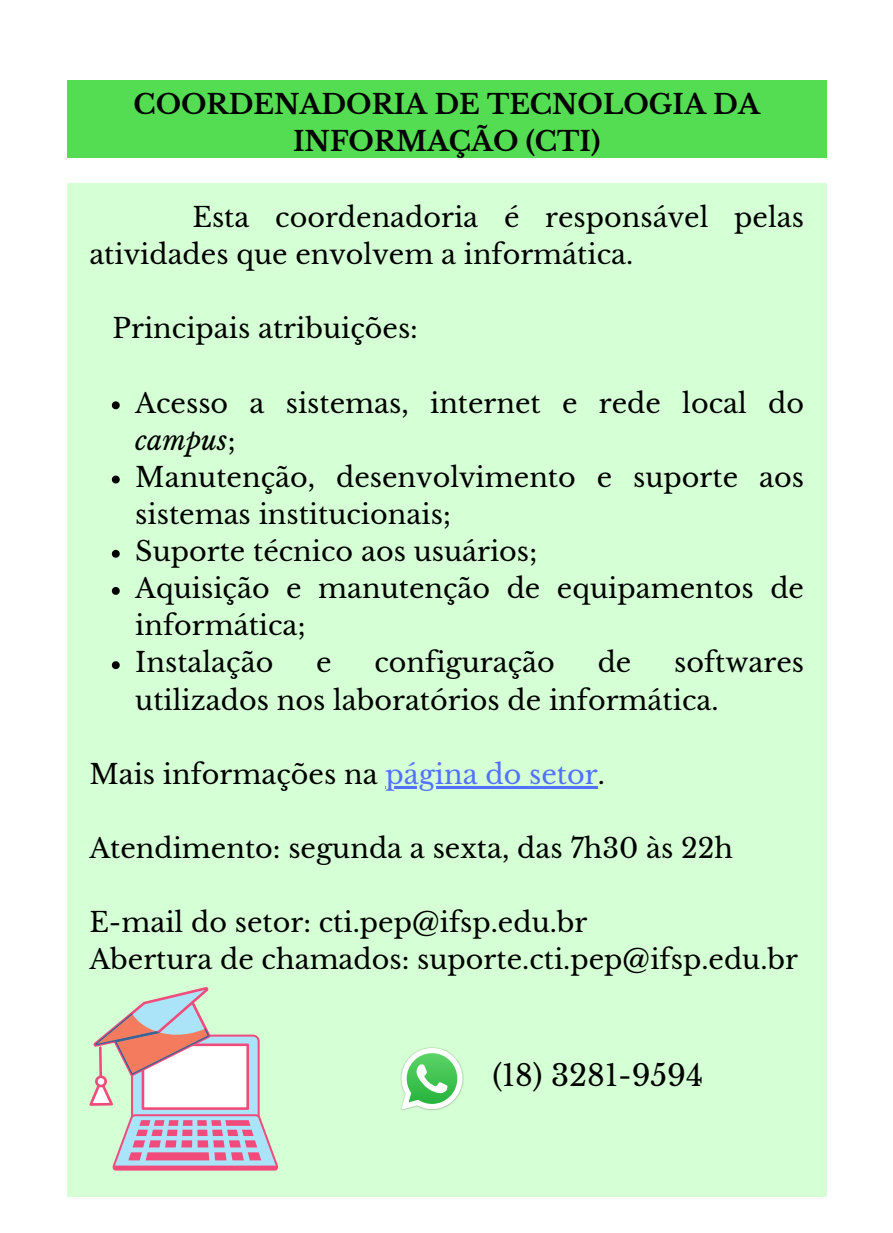
<style>
.page{position:relative;width:893px;height:1233px;background:#fff}
.page>*{position:absolute;margin:0;border:0;box-sizing:border-box;transform-origin:0 0}
.t1{font:29.25px "Libre Baskerville";color:#000}
.t2{font:27px/37.2px "Libre Baskerville";color:#000}
.t3{font:700 27px/37.2px "Libre Baskerville";color:#000;text-align:center}
.s1{font-style:italic}
.s2{color:#5271ff}
</style>
<div class="page">
<div style="left:67px;top:183px;width:759px;height:1013px;background:#d5ffd4"></div>
<div style="left:67px;top:80px;width:759px;height:77px;background:#54dd52"></div>
<img style="left:400px;top:1047px;width:64px;height:64px">
<svg style="left:401px;top:1048px;width:61px;height:62px"></svg>
<svg style="left:112px;top:401px;width:8px;height:8px"></svg>
<svg style="left:112px;top:476px;width:8px;height:7px"></svg>
<svg style="left:112px;top:550px;width:8px;height:8px"></svg>
<svg style="left:112px;top:587px;width:8px;height:8px"></svg>
<svg style="left:112px;top:661px;width:8px;height:8px"></svg>
<hr style="left:385px;top:786px;width:212px;height:2px;background:#5271ff">
<svg style="left:89px;top:987px;width:189px;height:184px"></svg>
<p class="t3" style="left:133px;top:86px;width:628px">COORDENADORIA DE TECNOLOGIA DA<br>INFORMAÇÃO (CTI)</p>
<p class="t2" style="left:89px;top:199px;width:716px;text-indent:103px">Esta coordenadoria é responsável pelas atividades que envolvem a informática.</p>
<p class="t2" style="left:113px;top:310px;width:307px">Principais atribuições:</p>
<p class="t2" style="left:135px;top:385px;width:670px">Acesso a sistemas, internet e rede local do <span class="s1">campus</span>;<br>Manutenção, desenvolvimento e suporte aos sistemas institucionais;<br>Suporte técnico aos usuários;<br>Aquisição e manutenção de equipamentos de informática;<br>Instalação</p>
<p class="t2" style="left:135px;top:644px;width:670px;text-indent:539px">softwares utilizados nos laboratórios de informática.</p>
<p class="t2" style="left:316px;top:644px;width:17px">e</p>
<p class="t2" style="left:374px;top:644px;width:182px">configuração</p>
<p class="t2" style="left:597px;top:644px;width:35px">de</p>
<p class="t2" style="left:89px;top:756px;width:517px">Mais informações na <span class="s2">página do setor</span>.</p>
<p class="t2" style="left:89px;top:830px;width:645px">Atendimento: segunda a sexta, das 7h30 às 22h</p>
<p class="t2" style="left:89px;top:904px;width:710px">E-mail do setor: cti.pep@ifsp.edu.br<br>Abertura de chamados: suporte.cti.pep@ifsp.edu.br</p>
<p class="t1" style="left:492px;top:1057px;width:212px">(18) 3281-9594</p>
</div>
